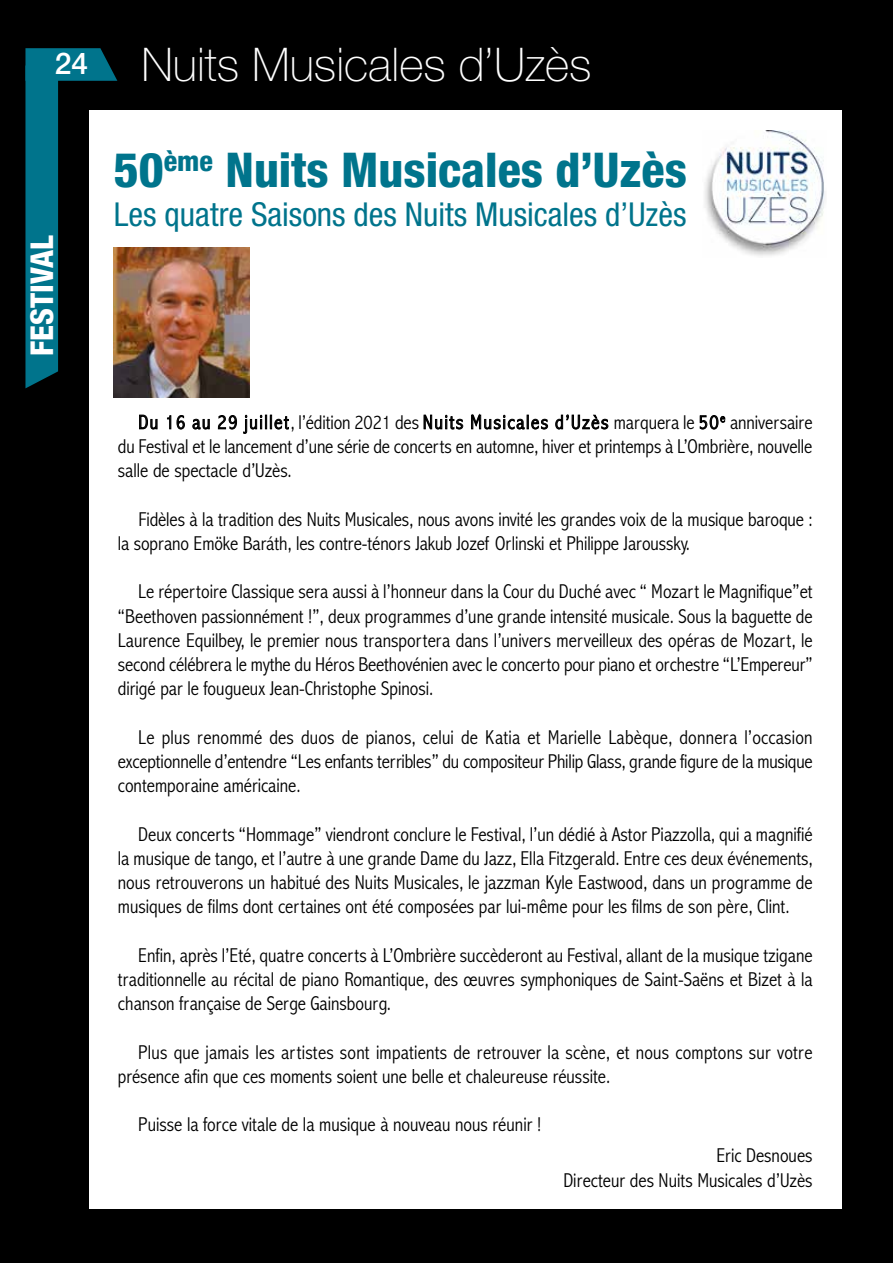
<style>
.page{position:relative;width:893px;height:1263px;background:#000}
.page>*{position:absolute;margin:0;border:0;box-sizing:border-box;transform-origin:0 0}
.t1{font:800 condensed 48px "Helvetica Neue LT Pro";color:#00748c}
.t2{font:100 46.5px "Helvetica Neue LT Pro";color:#fff}
.t3{font:condensed 33px "Helvetica Neue LT Pro";color:#00748c}
.t4{font:800 condensed 31.5px "Helvetica Neue LT Pro";color:#fff}
.t5{font:300 condensed 20.25px/24.2px "Abadi";color:#000;text-align:justify}
.s1{font-weight:500;font-size:30px}
</style>
<div class="page">
<div style="left:89px;top:383px;width:752px;height:826px;background:#fff"></div>
<div style="left:89px;top:111px;width:752px;height:293px;background:#fff"></div>
<svg style="left:25px;top:48px;width:92px;height:340px"></svg>
<img style="left:114px;top:247px;width:135px;height:151px">
<img style="left:704px;top:130px;width:121px;height:126px">
<h2 class="t2" style="left:55px;top:37px;width:538px"><span class="s1">24</span> Nuits Musicales d’Uzès</h2>
<h3 class="t4" style="left:22px;top:356px;width:122px;rotate:-90deg">FESTIVAL</h3>
<h1 class="t1" style="left:114px;top:140px;width:574px">50<sup>ème</sup> Nuits Musicales d’Uzès</h1>
<h3 class="t3" style="left:114px;top:196px;width:574px">Les quatre Saisons des Nuits Musicales d’Uzès</h3>
<p class="t5" style="left:118px;top:410px;width:696px;text-indent:20px">Du 16 au 29 juillet, l’édition 2021 des Nuits Musicales d’Uzès marquera le 50<sup>e</sup> anniversaire du Festival et le lancement d’une série de concerts en automne, hiver et printemps à L’Ombrière, nouvelle salle de spectacle d’Uzès.</p>
<p class="t5" style="left:118px;top:507px;width:696px;text-indent:20px">Fidèles à la tradition des Nuits Musicales, nous avons invité les grandes voix de la musique baroque : la soprano Emöke Baráth, les contre-ténors Jakub Jozef Orlinski et Philippe Jaroussky.</p>
<p class="t5" style="left:118px;top:579px;width:696px;text-indent:20px">Le répertoire Classique sera aussi à l’honneur dans la Cour du Duché avec “ Mozart le Magnifique”et “Beethoven passionnément !”, deux programmes d’une grande intensité musicale. Sous la baguette de Laurence Equilbey, le premier nous transportera dans l’univers merveilleux des opéras de Mozart, le second célébrera le mythe du Héros Beethovénien avec le concerto pour piano et orchestre “L’Empereur” dirigé par le fougueux Jean-Christophe Spinosi.</p>
<p class="t5" style="left:118px;top:725px;width:696px;text-indent:20px">Le plus renommé des duos de pianos, celui de Katia et Marielle Labèque, donnera l’occasion exceptionnelle d’entendre “Les enfants terribles” du compositeur Philip Glass, grande figure de la musique contemporaine américaine.</p>
<p class="t5" style="left:118px;top:822px;width:696px;text-indent:20px">Deux concerts “Hommage” viendront conclure le Festival, l’un dédié à Astor Piazzolla, qui a magnifié la musique de tango, et l’autre à une grande Dame du Jazz, Ella Fitzgerald. Entre ces deux événements, nous retrouverons un habitué des Nuits Musicales, le jazzman Kyle Eastwood, dans un programme de musiques de films dont certaines ont été composées par lui-même pour les films de son père, Clint.</p>
<p class="t5" style="left:118px;top:943px;width:696px;text-indent:20px">Enfin, après l’Eté, quatre concerts à L’Ombrière succèderont au Festival, allant de la musique tzigane traditionnelle au récital de piano Romantique, des œuvres symphoniques de Saint-Saëns et Bizet à la chanson française de Serge Gainsbourg.</p>
<p class="t5" style="left:118px;top:1040px;width:696px;text-indent:20px">Plus que jamais les artistes sont impatients de retrouver la scène, et nous comptons sur votre présence afin que ces moments soient une belle et chaleureuse réussite.</p>
<p class="t5" style="left:138px;top:1112px;width:404px">Puisse la force vitale de la musique à nouveau nous réunir !</p>
<p class="t5" style="left:563px;top:1143px;width:251px;text-align:right">Eric Desnoues<br>Directeur des Nuits Musicales d’Uzès</p>
</div>
